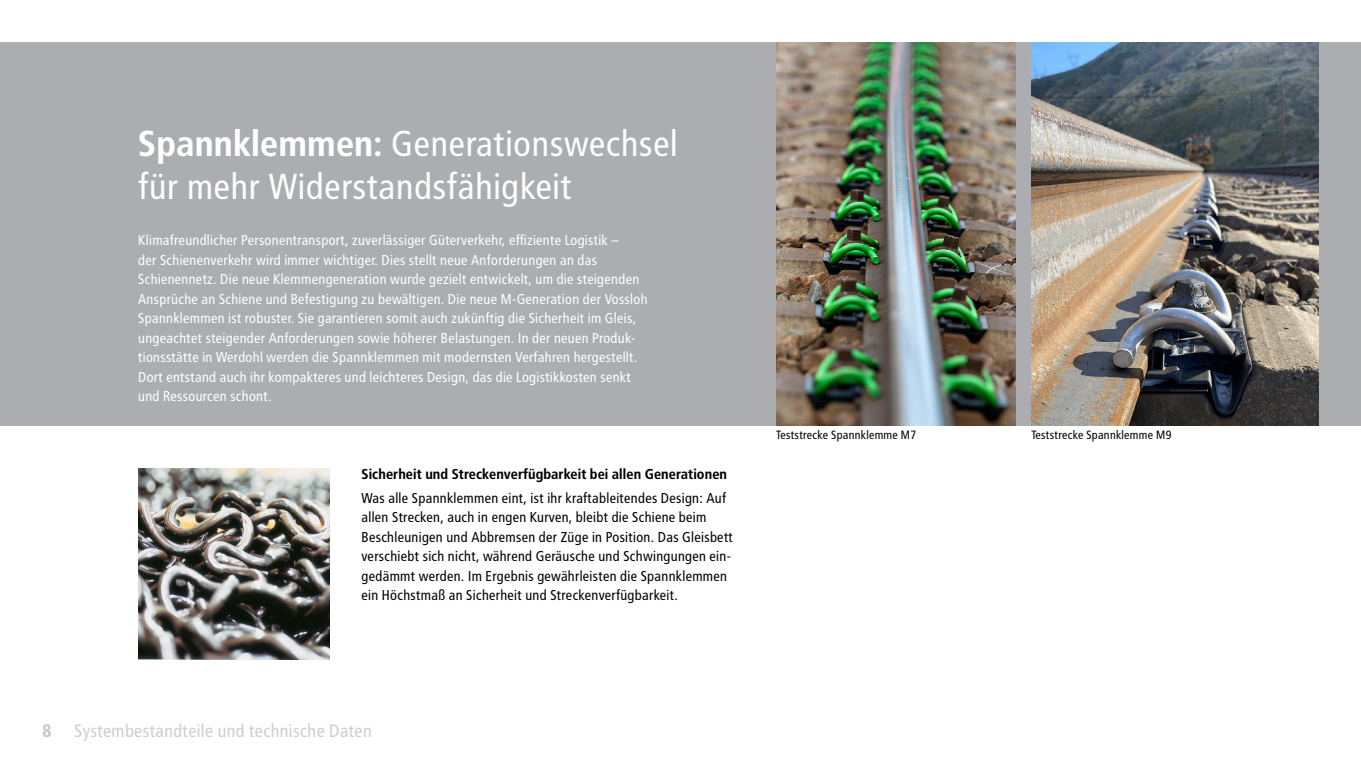
<style>
.page{position:relative;width:1361px;height:766px;background:#fff}
.page>*{position:absolute;margin:0;border:0;box-sizing:border-box;transform-origin:0 0}
.t1{font:36px/43.2px "Transit OT";letter-spacing:-.015em;color:#fff}
.t2{font:18px "Transit OT";letter-spacing:-.015em;color:#cdced0}
.t3{font:700 18px "Transit OT";color:#c5c6c8}
.t4{font:14.25px/19.5px "Transit OT";letter-spacing:-.015em;color:#fff}
.t5{font:14.25px/19.5px "Transit OT";letter-spacing:-.015em;color:#000}
.t6{font:700 14.25px "Transit OT";letter-spacing:-.015em;color:#000}
.t7{font:12px "Transit OT";letter-spacing:-.015em;color:#000}
.s1{font-weight:700}
</style>
<div class="page">
<div style="left:0;top:43px;width:1361px;height:382px;background:#acadb0"></div>
<img style="left:776px;top:43px;width:239px;height:382px">
<img style="left:1031px;top:43px;width:287px;height:382px">
<img style="left:138px;top:468px;width:192px;height:191px">
<h1 class="t1" style="left:138px;top:122px;width:542px"><span class="s1">Spannklemmen:</span> Generationswechsel für mehr Widerstandsfähigkeit</h1>
<p class="t4" style="left:138px;top:230px;width:511px">Klimafreundlicher Personentransport, zuverlässiger Güterverkehr, effiziente Logistik –<br>der Schienenverkehr wird immer wichtiger. Dies stellt neue Anforderungen an das Schienennetz. Die neue Klemmengeneration wurde gezielt entwickelt, um die steigenden Ansprüche an Schiene und Befestigung zu bewältigen. Die neue M-Generation der Vossloh Spannklemmen ist robuster. Sie garantieren somit auch zukünftig die Sicherheit im Gleis, ungeachtet steigender Anforderungen sowie höherer Belastungen. In der neuen Produk&shy;tionsstätte in Werdohl werden die Spannklemmen mit modernsten Verfahren hergestellt.<br>Dort entstand auch ihr kompakteres und leichteres Design, das die Logistikkosten senkt und Ressourcen schont.</p>
<p class="t6" style="left:361px;top:466px;width:367px">Sicherheit und Streckenverfügbarkeit bei allen Generationen</p>
<p class="t5" style="left:361px;top:488px;width:373px">Was alle Spannklemmen eint, ist ihr kraftableitendes Design: Auf allen Strecken, auch in engen Kurven, bleibt die Schiene beim Beschleunigen und Abbremsen der Züge in Position. Das Gleisbett verschiebt sich nicht, während Geräusche und Schwingungen ein&shy;gedämmt werden. Im Ergebnis gewährleisten die Spannklemmen ein Höchstmaß an Sicherheit und Streckenverfügbarkeit.</p>
<p class="t7" style="left:776px;top:428px;width:142px">Teststrecke Spannklemme M7</p>
<p class="t7" style="left:1031px;top:428px;width:142px">Teststrecke Spannklemme M9</p>
<p class="t3" style="left:43px;top:720px;width:11px">8</p>
<p class="t2" style="left:74px;top:720px;width:299px">Systembestandteile und technische Daten</p>
</div>
